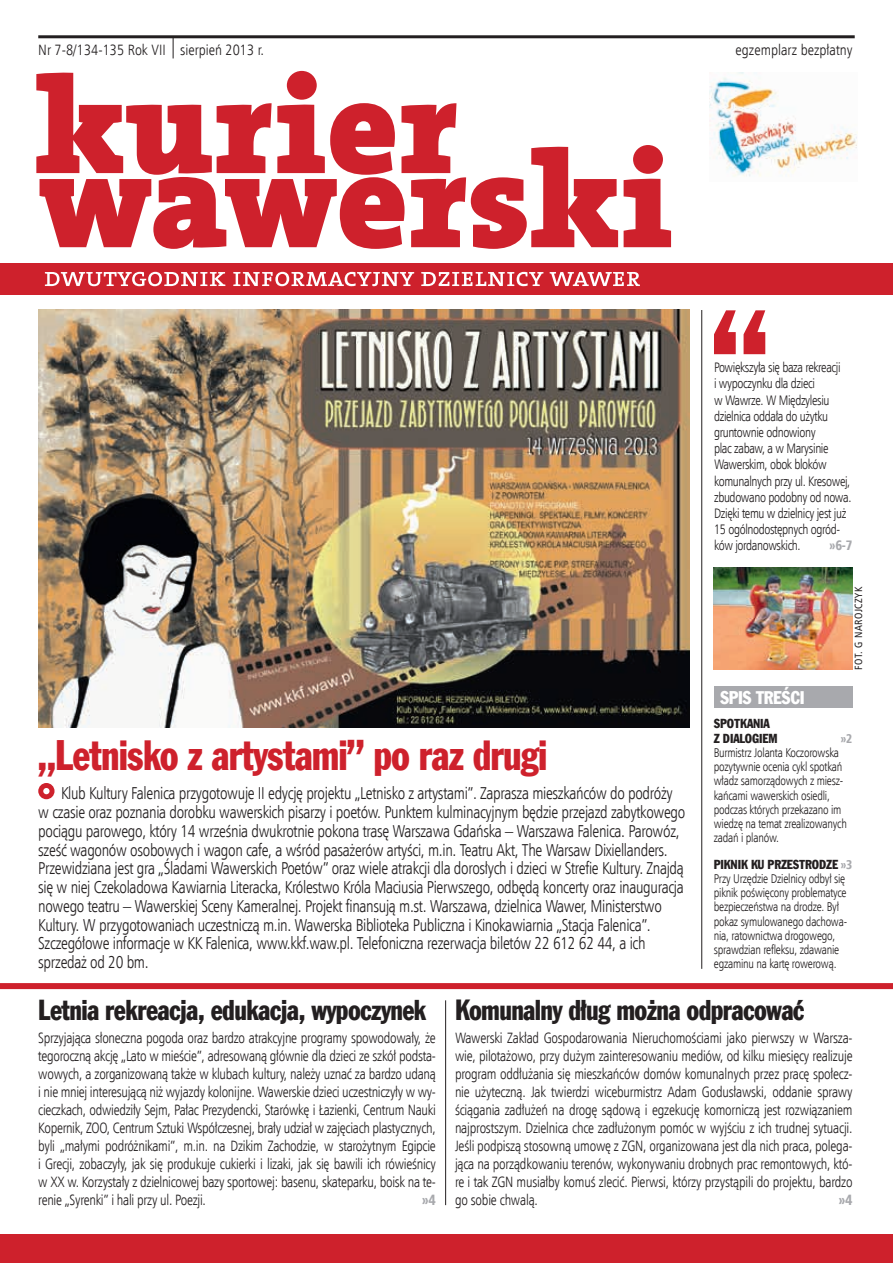
<style>
.page{position:relative;width:893px;height:1263px;background:#fff}
.page>*{position:absolute;margin:0;border:0;box-sizing:border-box;transform-origin:0 0}
.t1{font:42px "Frank Goth Cn EU";letter-spacing:-.025em;color:#ce212c;scale:.9 1}
.t2{font:28.5px "Frank Goth Cn EU";letter-spacing:-.025em;color:#231f20;scale:.9 1}
.t3{font:18px "Frank Goth Cn EU";letter-spacing:-.02em;color:#fff;scale:.94 1}
.t4{font:17.25px/18.8px "Humnst 777 Lt Cn EU";letter-spacing:-.02em;color:#231f20;scale:.94 1}
.t5{font:15px/18px "Humnst 777 Lt Cn EU";letter-spacing:-.015em;color:#231f20;text-align:justify;scale:.94 1}
.t6{font:15px "Humnst 777 Lt Cn EU";letter-spacing:-.015em;color:#231f20}
.t7{font:15px "Humnst 777 Blk Cn EU";color:#a8a9ad;scale:.94 1}
.t8{font:13.8px/16.2px "Humnst 777 Lt Cn EU";letter-spacing:-.03em;color:#231f20;scale:.94 1}
.t9{font:13.8px "Humnst 777 Blk Cn EU";color:#a8a9ad;scale:.94 1}
.t10{font:12.75px/14.2px "Humnst 777 Lt Cn EU";letter-spacing:-.02em;color:#231f20;scale:.94 1}
.t11{font:12.75px/14.2px "Frank Goth Cn EU";letter-spacing:-.01em;color:#231f20;scale:.94 1}
.t12{font:12.75px "Humnst 777 Blk Cn EU";color:#a8a9ad;scale:.94 1}
.t13{font:10.5px "Humnst 777 Cn EU";letter-spacing:.05em;color:#231f20}
.s1{font-family:"Humnst 777 Blk Cn EU";color:#a8a9ad}
</style>
<div class="page">
<svg style="left:36px;top:71px;width:582px;height:178px"></svg>
<svg style="left:624px;top:145px;width:47px;height:102px"></svg>
<div style="left:0;top:263px;width:893px;height:31px;background:#ce212c"></div>
<svg style="left:45px;top:272px;width:180px;height:14px"></svg>
<svg style="left:233px;top:272px;width:181px;height:14px"></svg>
<svg style="left:421px;top:272px;width:122px;height:14px"></svg>
<svg style="left:550px;top:272px;width:90px;height:14px"></svg>
<hr style="left:38px;top:35px;width:817px;height:3px;background:#231f20">
<svg style="left:173px;top:38px;width:1px;height:20px"></svg>
<img style="left:709px;top:72px;width:148px;height:105px">
<svg style="left:714px;top:310px;width:51px;height:44px"></svg>
<img style="left:714px;top:567px;width:139px;height:103px">
<div style="left:714px;top:687px;width:139px;height:21px;background:#a8a9ad"></div>
<hr style="left:701px;top:310px;width:1px;height:659px;background:#231f20">
<div style="left:38px;top:783px;width:17px;height:16px;background:#ce212c;border-radius:50%"></div>
<div style="left:43px;top:788px;width:7px;height:6px;background:#fff;border-radius:50%"></div>
<img style="left:39px;top:310px;width:651px;height:418px">
<div style="left:0;top:983px;width:893px;height:6px;background:#ce212c"></div>
<div style="left:0;top:1234px;width:893px;height:29px;background:#ce212c"></div>
<hr style="left:445px;top:1000px;width:1px;height:205px;background:#231f20">
<p class="t6" style="left:38px;top:41px;width:227px">Nr 7-8/134-135 Rok VII sierpień 2013 r.</p>
<p class="t6" style="left:736px;top:41px;width:118px">egzemplarz bezpłatny</p>
<p class="t8" style="left:714px;top:359px;width:148px">Powiększyła się baza rekreacji<br>i wypoczynku dla dzieci<br>w Wawrze. W Międzylesiu dzielnica oddała do użytku gruntownie odnowiony<br>plac zabaw, a w Marysinie<br>Wawerskim, obok bloków komunalnych przy ul. Kresowej, zbudowano podobny od nowa.<br>Dzięki temu w dzielnicy jest już<br>15 ogólnodostępnych ogród&shy;ków jordanowskich.</p>
<p class="t9" style="left:830px;top:537px;width:26px">»6-7</p>
<h1 class="t1" style="left:38px;top:727px;width:567px">„Letnisko z artystami” po raz drugi</h1>
<p class="t4" style="left:38px;top:784px;width:690px;text-indent:23px">Klub Kultury Falenica przygotowuje II edycję projektu „Letnisko z artystami”. Zaprasza mieszkańców do podróży w czasie oraz poznania dorobku wawerskich pisarzy i poetów. Punktem kulminacyjnym będzie przejazd zabytkowego pociągu parowego, który 14 września dwukrotnie pokona trasę Warszawa Gdańska – Warszawa Falenica. Parowóz, sześć wagonów osobowych i wagon cafe, a wśród pasażerów artyści, m.in. Teatru Akt, The Warsaw Dixiellanders.<br>Przewidziana jest gra „Śladami Wawerskich Poetów” oraz wiele atrakcji dla dorosłych i dzieci w Strefie Kultury. Znajdą się w niej Czekoladowa Kawiarnia Literacka, Królestwo Króla Maciusia Pierwszego, odbędą koncerty oraz inauguracja nowego teatru – Wawerskiej Sceny Kameralnej. Projekt finansują m.st. Warszawa, dzielnica Wawer, Ministerstwo Kultury. W przygotowaniach uczestniczą m.in. Wawerska Biblioteka Publiczna i Kinokawiarnia „Stacja Falenica”.<br>Szczegółowe informacje w KK Falenica, www.kkf.waw.pl. Telefoniczna rezerwacja biletów 22 612 62 44, a ich sprzedaż od 20 bm.</p>
<p class="t3" style="left:720px;top:686px;width:91px">Spis treści</p>
<p class="t13" style="left:852px;top:670px;width:85px;rotate:-90deg">fot. G Narojczyk</p>
<p class="t11" style="left:714px;top:717px;width:69px">SPOTKANIA<br>Z DIALOGIEM</p>
<p class="t12" style="left:841px;top:730px;width:14px">»2</p>
<p class="t10" style="left:714px;top:745px;width:143px">Burmistrz Jolanta Koczorowska pozytywnie ocenia cykl spotkań władz samorządowych z miesz&shy;kańcami wawerskich osiedli, podczas których przekazano im wiedzę na temat zrealizowanych zadań i planów.</p>
<p class="t11" style="left:714px;top:857px;width:149px">PIKNIK KU PRZESTRODZE <span class="s1">»3</span></p>
<p class="t10" style="left:714px;top:871px;width:143px">Przy Urzędzie Dzielnicy odbył się piknik poświęcony problematyce bezpieczeństwa na drodze. Był pokaz symulowanego dachowa&shy;nia, ratownictwa drogowego, sprawdzian refleksu, zdawanie egzaminu na kartę rowerową.</p>
<h2 class="t2" style="left:38px;top:992px;width:853px">Letnia rekreacja, edukacja, wypoczynek Komunalny dług można odpracować</h2>
<p class="t5" style="left:455px;top:1029px;width:424px">Wawerski Zakład Gospodarowania Nieruchomościami jako pierwszy w Warsza&shy;wie, pilotażowo, przy dużym zainteresowaniu mediów, od kilku miesięcy realizuje program oddłużania się mieszkańców domów komunalnych przez pracę społecz&shy;nie użyteczną. Jak twierdzi wiceburmistrz Adam Godusławski, oddanie sprawy ściągania zadłużeń na drogę sądową i egzekucję komorniczą jest rozwiązaniem najprostszym. Dzielnica chce zadłużonym pomóc w wyjściu z ich trudnej sytuacji.<br>Jeśli podpiszą stosowną umowę z ZGN, organizowana jest dla nich praca, polega&shy;jąca na porządkowaniu terenów, wykonywaniu drobnych prac remontowych, któ&shy;re i tak ZGN musiałby komuś zlecić. Pierwsi, którzy przystąpili do projektu, bardzo go sobie chwalą.</p>
<p class="t5" style="left:38px;top:1029px;width:424px">Sprzyjająca słoneczna pogoda oraz bardzo atrakcyjne programy spowodowały, że tegoroczną akcję „Lato w mieście”, adresowaną głównie dla dzieci ze szkół podsta&shy;wowych, a zorganizowaną także w klubach kultury, należy uznać za bardzo udaną i nie mniej interesującą niż wyjazdy kolonijne. Wawerskie dzieci uczestniczyły w wy&shy;cieczkach, odwiedziły Sejm, Pałac Prezydencki, Starówkę i Łazienki, Centrum Nauki Kopernik, ZOO, Centrum Sztuki Współczesnej, brały udział w zajęciach plastycznych, byli „małymi podróżnikami”, m.in. na Dzikim Zachodzie, w starożytnym Egipcie i Grecji, zobaczyły, jak się produkuje cukierki i lizaki, jak się bawili ich rówieśnicy w XX w. Korzystały z dzielnicowej bazy sportowej: basenu, skateparku, boisk na te&shy;renie „Syrenki” i hali przy ul. Poezji.</p>
<p class="t7" style="left:422px;top:1190px;width:16px">»4</p>
<p class="t7" style="left:839px;top:1190px;width:16px">»4</p>
</div>
